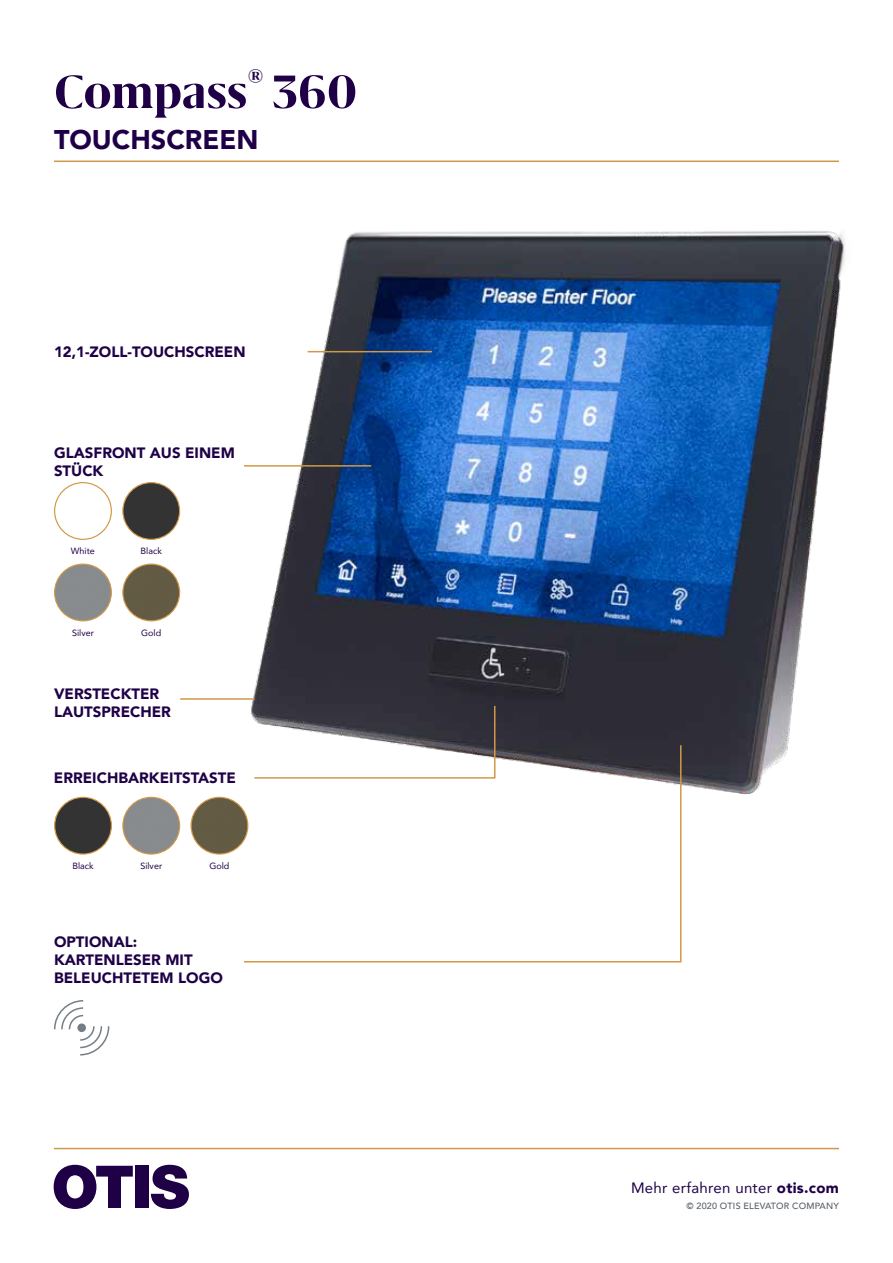
<style>
.page{position:relative;width:893px;height:1263px;background:#fff}
.page>*{position:absolute;margin:0;border:0;box-sizing:border-box;transform-origin:0 0}
.t1{font:700 54px "Grifo M";color:#1f0047}
.t2{font:900 27px "Avenir";color:#1f0047}
.t3{font:900 15px/18px "Avenir";color:#1f0047}
.t4{font:15px "Avenir";letter-spacing:.02em;color:#1f0047}
.t5{font:9px "Avenir";color:#1f0047}
.t6{font:500 9px "Avenir LT";letter-spacing:.02em;color:#576066}
.s1{font-weight:900}
</style>
<div class="page">
<svg style="left:54px;top:1165px;width:79px;height:44px"></svg>
<div style="left:136px;top:1166px;width:13px;height:42px;background:#1f0047"></div>
<svg style="left:151px;top:1165px;width:38px;height:44px"></svg>
<hr style="left:54px;top:1148px;width:785px;height:1px;background:#d29847">
<hr style="left:54px;top:161px;width:785px;height:1px;background:#d29847">
<img style="left:251px;top:231px;width:594px;height:563px">
<hr style="left:308px;top:351px;width:124px;height:1px;background:#d29847">
<svg style="left:253px;top:704px;width:243px;height:40px"></svg>
<svg style="left:243px;top:744px;width:439px;height:219px"></svg>
<hr style="left:180px;top:698px;width:74px;height:2px;background:#d29847">
<hr style="left:244px;top:465px;width:127px;height:2px;background:#d29847">
<div style="left:54px;top:482px;width:58px;height:58px;border:1px solid #d29847;border-radius:50%"></div>
<div style="left:55px;top:564px;width:56px;height:57px;background:#878b8e;border-radius:28px"></div>
<div style="left:54px;top:563px;width:58px;height:58px;border:1px solid #d29847;border-radius:50%"></div>
<div style="left:123px;top:483px;width:57px;height:56px;background:#333334;border-radius:50%"></div>
<div style="left:122px;top:482px;width:58px;height:58px;border:1px solid #d29847;border-radius:50%"></div>
<div style="left:123px;top:564px;width:57px;height:57px;background:#635b44;border-radius:28px"></div>
<div style="left:122px;top:563px;width:58px;height:58px;border:1px solid #d29847;border-radius:50%"></div>
<div style="left:123px;top:797px;width:57px;height:57px;background:#878b8e;border-radius:28px"></div>
<div style="left:122px;top:797px;width:58px;height:58px;border:1px solid #d29847;border-radius:50%"></div>
<div style="left:55px;top:797px;width:56px;height:57px;background:#333334;border-radius:50%"></div>
<div style="left:54px;top:797px;width:58px;height:58px;border:1px solid #d29847;border-radius:50%"></div>
<div style="left:191px;top:797px;width:57px;height:57px;background:#635b44;border-radius:28px"></div>
<div style="left:191px;top:797px;width:57px;height:58px;border:1px solid #d29847;border-radius:50%"></div>
<svg style="left:54px;top:1000px;width:55px;height:55px"></svg>
<h1 class="t1" style="left:54px;top:64px;width:305px">Compass<sup>®</sup> 360</h1>
<h2 class="t2" style="left:54px;top:116px;width:206px">TOUCHSCREEN</h2>
<p class="t3" style="left:54px;top:342px;width:193px">12,1-ZOLL-TOUCHSCREEN</p>
<p class="t3" style="left:54px;top:443px;width:182px">GLASFRONT AUS EINEM<br>STÜCK</p>
<p class="t5" style="left:71px;top:544px;width:26px">White</p>
<p class="t5" style="left:72px;top:625px;width:23px">Silver</p>
<p class="t5" style="left:141px;top:544px;width:23px">Black</p>
<p class="t5" style="left:141px;top:625px;width:22px">Gold</p>
<p class="t3" style="left:54px;top:684px;width:118px">VERSTECKTER<br>LAUTSPRECHER</p>
<p class="t3" style="left:54px;top:768px;width:183px">ERREICHBARKEITSTASTE</p>
<p class="t5" style="left:72px;top:858px;width:23px">Black</p>
<p class="t5" style="left:140px;top:858px;width:23px">Silver</p>
<p class="t5" style="left:209px;top:858px;width:22px">Gold</p>
<p class="t3" style="left:54px;top:933px;width:170px">OPTIONAL:<br>KARTENLESER MIT<br>BELEUCHTETEM LOGO</p>
<p class="t4" style="left:631px;top:1176px;width:209px">Mehr erfahren unter <span class="s1">otis.com</span></p>
<p class="t6" style="left:686px;top:1201px;width:154px">© 2020 OTIS ELEVATOR COMPANY</p>
</div>
